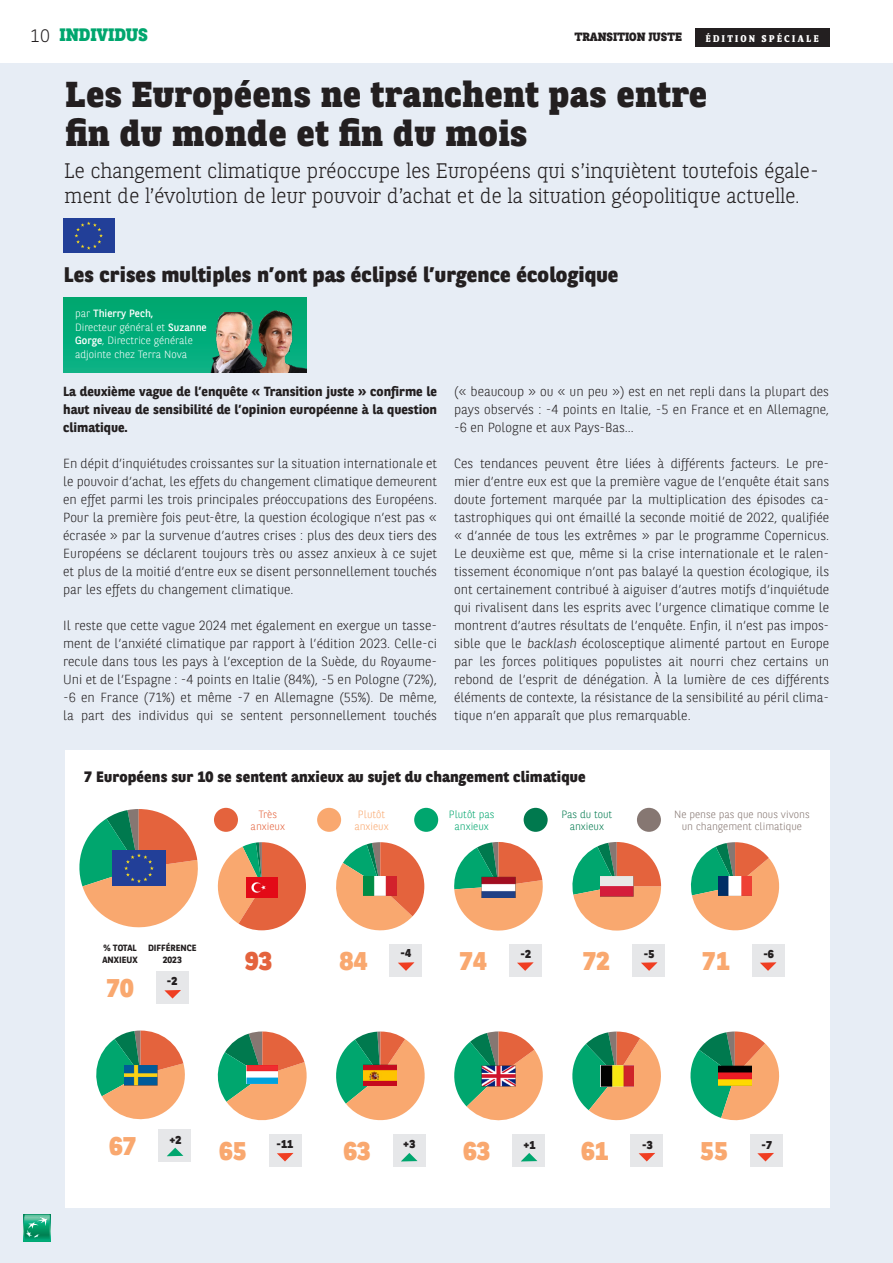
<style>
.page{position:relative;width:893px;height:1263px;background:#fff}
.page>*{position:absolute;margin:0;border:0;box-sizing:border-box;transform-origin:0 0}
.KOP_CHRONICLE{font:800 36px/39px "BNPP Slab Serif";letter-spacing:.01em;color:#231f20}
.t1{font:800 25.5px "BNPP Sans";letter-spacing:.01em;color:#f9a86f}
.t2{font:800 25.5px "BNPP Sans";color:#e4633d}
.IHOUD_nummer{font:300 21px/25.5px "BNPP Slab Serif";letter-spacing:-.01em;color:#231f20}
.t3{font:800 21px "BNPP Sans";letter-spacing:.01em;color:#231f20}
.KOP_CHRONICLE-2{font:800 18px "BNPP Slab Serif";letter-spacing:-.01em;color:#00a66e}
.KOP_CHRONICLE-3{font:300 18px "BNPP Slab Serif";color:#231f20}
.t4{font:800 15px "BNPP Sans";letter-spacing:.01em;color:#231f20}
.KOP_SACKERS{font:300 13.2px/18px "BNPP Sans";color:#231f20;text-align:justify}
.KOP_SACKERS-2{font:700 13.2px/18px "BNPP Sans";color:#231f20;text-align:justify}
.KOP_CHRONICLE-4{font:800 12px "BNPP Slab Serif";letter-spacing:-.01em;color:#231f20}
.t5{font:800 11.4px "BNPP Sans";color:#231f20}
.t6{font:300 10.5px/13.5px "BNPP Sans";color:#fff}
.KOP_SACKERS-3{font:300 10.5px/12px "BNPP Sans";color:#867772;text-align:center}
.KOP_SACKERS-4{font:300 10.5px/12px "BNPP Sans";color:#00794e;text-align:center}
.KOP_SACKERS-5{font:300 10.5px/12px "BNPP Sans";color:#00a66e;text-align:center}
.t7{font:10.5px "BNPP Sans";color:#fff}
.KOP_SACKERS-6{font:300 10.5px/12px "BNPP Sans";color:#f9a86f;text-align:center}
.KOP_SACKERS-7{font:300 10.5px/12px "BNPP Sans";color:#e4633d;text-align:center}
.KOP_CHRONICLE-5{font:800 9.75px "BNPP Serif";letter-spacing:.2em;color:#fff}
.KOP_SACKERS-8{font:700 9px/12px "BNPP Sans";color:#231f20;text-align:center}
.s1{font-weight:300}
.s2{font-weight:400}
</style>
<div class="page">
<div style="left:0;top:64px;width:893px;height:1199px;background:#e7edf5"></div>
<div style="left:65px;top:750px;width:765px;height:458px;background:#fff"></div>
<svg style="left:217px;top:842px;width:89px;height:88px"></svg>
<svg style="left:336px;top:842px;width:88px;height:89px"></svg>
<svg style="left:454px;top:842px;width:89px;height:89px"></svg>
<svg style="left:572px;top:842px;width:89px;height:88px"></svg>
<svg style="left:690px;top:842px;width:90px;height:89px"></svg>
<svg style="left:96px;top:1030px;width:89px;height:90px"></svg>
<svg style="left:217px;top:1031px;width:90px;height:90px"></svg>
<svg style="left:336px;top:1031px;width:89px;height:90px"></svg>
<svg style="left:454px;top:1031px;width:89px;height:90px"></svg>
<svg style="left:572px;top:1031px;width:89px;height:90px"></svg>
<svg style="left:690px;top:1031px;width:90px;height:90px"></svg>
<svg style="left:23px;top:1214px;width:27px;height:27px"></svg>
<svg style="left:24px;top:1214px;width:26px;height:26px"></svg>
<div style="left:695px;top:29px;width:134px;height:18px;background:#231f20"></div>
<div style="left:63px;top:297px;width:243px;height:76px;background:linear-gradient(to bottom,#00a66d,#0ab285)"></div>
<img style="left:188px;top:313px;width:44px;height:60px">
<div style="left:63px;top:219px;width:51px;height:34px;background:#223f98"></div>
<svg style="left:75px;top:221px;width:28px;height:29px"></svg>
<div style="left:269px;top:1134px;width:32px;height:33px;background:#e6e7e9"></div>
<div style="left:390px;top:944px;width:32px;height:32px;background:#e6e7e9"></div>
<svg style="left:398px;top:962px;width:16px;height:9px"></svg>
<div style="left:393px;top:1134px;width:32px;height:33px;background:#e6e7e9"></div>
<div style="left:509px;top:944px;width:32px;height:32px;background:#e6e7e9"></div>
<div style="left:513px;top:1134px;width:32px;height:33px;background:#e6e7e9"></div>
<svg style="left:521px;top:1153px;width:16px;height:8px"></svg>
<div style="left:632px;top:944px;width:33px;height:32px;background:#e6e7e9"></div>
<div style="left:631px;top:1134px;width:32px;height:33px;background:#e6e7e9"></div>
<div style="left:752px;top:944px;width:32px;height:32px;background:#e6e7e9"></div>
<div style="left:750px;top:1134px;width:32px;height:33px;background:#e6e7e9"></div>
<div style="left:159px;top:1129px;width:32px;height:32px;background:#e6e7e9"></div>
<svg style="left:167px;top:1148px;width:16px;height:8px"></svg>
<div style="left:156px;top:971px;width:32px;height:33px;background:#e6e7e9"></div>
<svg style="left:164px;top:990px;width:17px;height:8px"></svg>
<svg style="left:79px;top:809px;width:119px;height:119px"></svg>
<div style="left:214px;top:808px;width:24px;height:24px;background:#e4633d;border-radius:50%"></div>
<div style="left:317px;top:808px;width:24px;height:24px;background:#f9a86f;border-radius:50%"></div>
<div style="left:414px;top:808px;width:24px;height:24px;background:#00a66e;border-radius:50%"></div>
<div style="left:524px;top:808px;width:24px;height:24px;background:#00794e;border-radius:50%"></div>
<div style="left:637px;top:808px;width:24px;height:24px;background:#867772;border-radius:50%"></div>
<img style="left:718px;top:876px;width:34px;height:19px">
<img style="left:124px;top:1066px;width:33px;height:19px">
<img style="left:364px;top:1065px;width:33px;height:21px">
<img style="left:482px;top:1066px;width:33px;height:20px">
<img style="left:601px;top:1066px;width:32px;height:21px">
<img style="left:718px;top:1065px;width:33px;height:21px">
<img style="left:364px;top:876px;width:33px;height:20px">
<img style="left:482px;top:877px;width:33px;height:21px">
<img style="left:247px;top:1066px;width:30px;height:18px">
<img style="left:600px;top:876px;width:33px;height:21px">
<img style="left:246px;top:877px;width:32px;height:21px">
<svg style="left:277px;top:1153px;width:16px;height:8px"></svg>
<svg style="left:639px;top:1153px;width:16px;height:8px"></svg>
<svg style="left:757px;top:1153px;width:17px;height:8px"></svg>
<svg style="left:401px;top:1153px;width:16px;height:8px"></svg>
<svg style="left:517px;top:962px;width:16px;height:9px"></svg>
<svg style="left:641px;top:962px;width:16px;height:9px"></svg>
<svg style="left:760px;top:962px;width:16px;height:9px"></svg>
<img style="left:232px;top:302px;width:74px;height:71px">
<p class="KOP_CHRONICLE-3" style="left:30px;top:23px;width:21px">10</p>
<p class="KOP_CHRONICLE-2" style="left:60px;top:22px;width:90px">INDIVIDUS</p>
<p class="KOP_CHRONICLE-4" style="left:574px;top:29px;width:109px">TRANSITION JUSTE</p>
<p class="KOP_CHRONICLE-5" style="left:705px;top:31px;width:115px">ÉDITION SPÉCIALE</p>
<p class="KOP_CHRONICLE" style="left:65px;top:73px;width:643px">Les Européens ne tranchent pas entre fin du monde et fin du mois</p>
<p class="IHOUD_nummer" style="left:65px;top:156px;width:756px">Le changement climatique préoccupe les Européens qui s’inquiètent toutefois égale&shy;ment de l’évolution de leur pouvoir d’achat et de la situation géopolitique actuelle.</p>
<p class="t3" style="left:64px;top:261px;width:556px">Les crises multiples n’ont pas éclipsé l’urgence écologique</p>
<p class="t7" style="left:75px;top:306px;width:80px"><span class="s1">par</span> Thierry Pech,</p>
<p class="t6" style="left:75px;top:320px;width:133px">Directeur général et <span class="s2">Suzanne<br>Gorge</span>, Directrice générale adjointe chez Terra Nova</p>
<p class="KOP_SACKERS-2" style="left:63px;top:382px;width:375px">La deuxième vague de l’enquête « Transition juste » confirme le haut niveau de sensibilité de l’opinion européenne à la question climatique.</p>
<p class="KOP_SACKERS" style="left:63px;top:454px;width:375px">En dépit d’inquiétudes croissantes sur la situation internationale et le pouvoir d’achat, les effets du changement climatique demeurent en effet parmi les trois principales préoccupations des Européens.<br>Pour la première fois peut-être, la question écologique n’est pas « écrasée » par la survenue d’autres crises : plus des deux tiers des Européens se déclarent toujours très ou assez anxieux à ce sujet et plus de la moitié d’entre eux se disent personnellement touchés par les effets du changement climatique.</p>
<p class="KOP_SACKERS" style="left:63px;top:616px;width:375px">Il reste que cette vague 2024 met également en exergue un tasse&shy;ment de l’anxiété climatique par rapport à l’édition 2023. Celle-ci recule dans tous les pays à l’exception de la Suède, du Royaume-Uni et de l’Espagne : -4 points en Italie (84%), -5 en Pologne (72%), -6 en France (71%) et même -7 en Allemagne (55%). De même, la part des individus qui se sentent personnellement touchés</p>
<p class="KOP_SACKERS" style="left:454px;top:382px;width:377px">(« beaucoup » ou « un peu ») est en net repli dans la plupart des pays observés : -4 points en Italie, -5 en France et en Allemagne, -6 en Pologne et aux Pays-Bas…</p>
<p class="KOP_SACKERS" style="left:454px;top:454px;width:377px">Ces tendances peuvent être liées à différents facteurs. Le pre&shy;mier d’entre eux est que la première vague de l’enquête était sans doute fortement marquée par la multiplication des épisodes ca&shy;tastrophiques qui ont émaillé la seconde moitié de 2022, qualifiée « d’année de tous les extrêmes » par le programme Copernicus.<br>Le deuxième est que, même si la crise internationale et le ralen&shy;tissement économique n’ont pas balayé la question écologique, ils ont certainement contribué à aiguiser d’autres motifs d’inquiétude qui rivalisent dans les esprits avec l’urgence climatique comme le montrent d’autres résultats de l’enquête. Enfin, il n’est pas impos&shy;sible que le backlash écolosceptique alimenté partout en Europe par les forces politiques populistes ait nourri chez certains un rebond de l’esprit de dénégation. À la lumière de ces différents éléments de contexte, la résistance de la sensibilité au péril clima&shy;tique n’en apparaît que plus remarquable.</p>
<p class="t4" style="left:84px;top:767px;width:503px">7 Européens sur 10 se sentent anxieux au sujet du changement climatique</p>
<p class="KOP_SACKERS-8" style="left:103px;top:941px;width:35px">% TOTAL</p>
<p class="KOP_SACKERS-8" style="left:103px;top:953px;width:37px">ANXIEUX</p>
<p class="t1" style="left:106px;top:971px;width:29px">70</p>
<p class="KOP_SACKERS-8" style="left:148px;top:941px;width:50px">DIFFÉRENCE<br>2023</p>
<p class="t5" style="left:167px;top:973px;width:12px">-2</p>
<p class="KOP_SACKERS-7" style="left:251px;top:807px;width:36px">Très anxieux</p>
<p class="t2" style="left:245px;top:943px;width:29px">93</p>
<p class="KOP_SACKERS-6" style="left:354px;top:807px;width:36px">Plutôt anxieux</p>
<p class="KOP_SACKERS-3" style="left:674px;top:807px;width:137px">Ne pense pas que nous vivons un changement climatique</p>
<p class="KOP_SACKERS-5" style="left:449px;top:807px;width:47px">Plutôt pas anxieux</p>
<p class="KOP_SACKERS-4" style="left:561px;top:807px;width:52px">Pas du tout anxieux</p>
<p class="t1" style="left:340px;top:943px;width:29px">84</p>
<p class="t5" style="left:400px;top:945px;width:12px">-4</p>
<p class="t1" style="left:459px;top:943px;width:29px">74</p>
<p class="t5" style="left:520px;top:946px;width:12px">-2</p>
<p class="t1" style="left:583px;top:943px;width:29px">72</p>
<p class="t5" style="left:644px;top:946px;width:12px">-5</p>
<p class="t1" style="left:702px;top:943px;width:29px">71</p>
<p class="t5" style="left:763px;top:946px;width:12px">-6</p>
<p class="t1" style="left:109px;top:1129px;width:29px">67</p>
<p class="t5" style="left:169px;top:1132px;width:14px">+2</p>
<p class="t1" style="left:219px;top:1134px;width:29px">65</p>
<p class="t5" style="left:276px;top:1136px;width:18px">-11</p>
<p class="t1" style="left:343px;top:1134px;width:29px">63</p>
<p class="t5" style="left:403px;top:1136px;width:14px">+3</p>
<p class="t1" style="left:463px;top:1134px;width:29px">63</p>
<p class="t5" style="left:523px;top:1137px;width:14px">+1</p>
<p class="t1" style="left:581px;top:1134px;width:29px">61</p>
<p class="t5" style="left:642px;top:1137px;width:12px">-3</p>
<p class="t1" style="left:701px;top:1134px;width:29px">55</p>
<p class="t5" style="left:762px;top:1137px;width:12px">-7</p>
</div>
